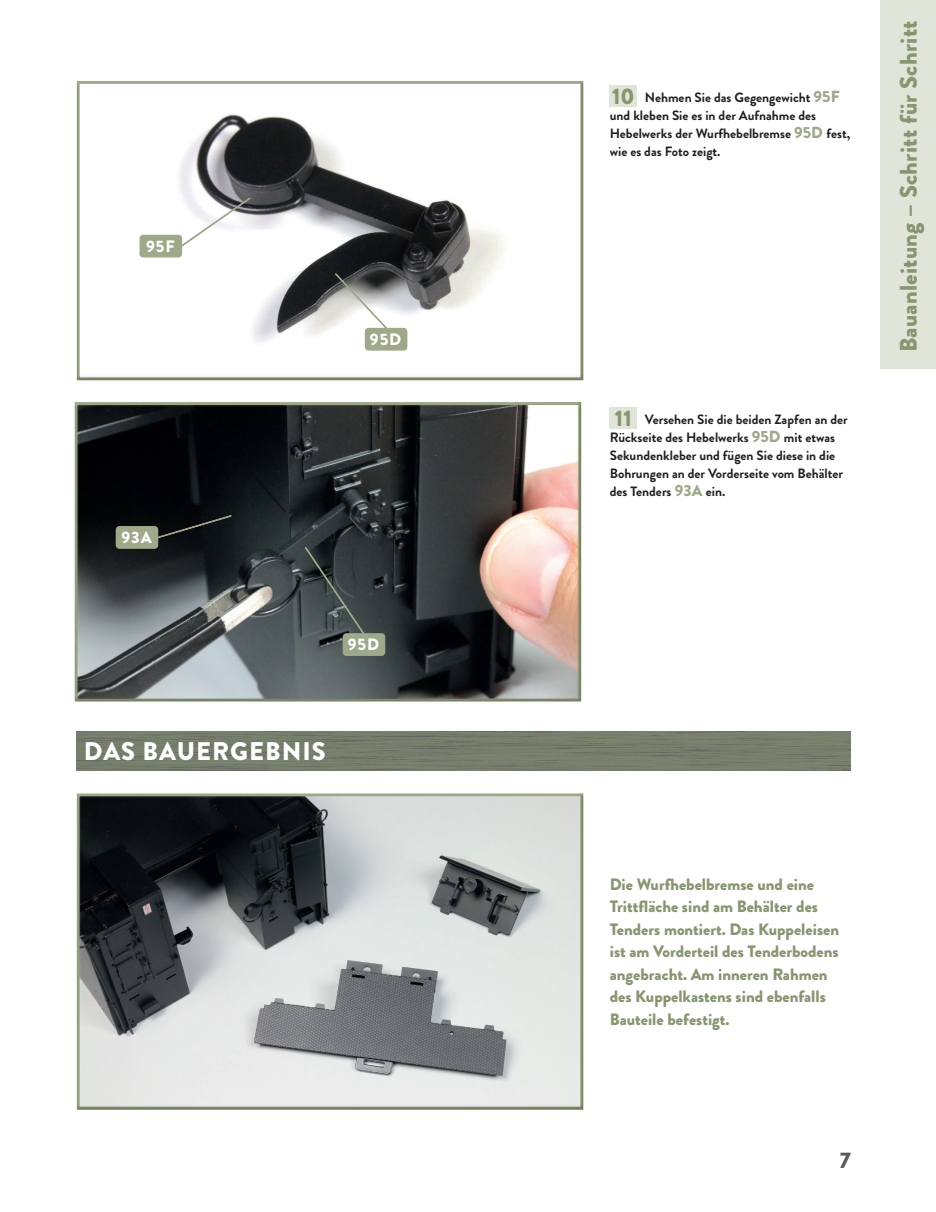
<style>
.page{position:relative;width:936px;height:1212px;background:#fff}
.page>*{position:absolute;margin:0;border:0;box-sizing:border-box;transform-origin:0 0}
.t1{font:900 25.5px "Brandon Grotesque";letter-spacing:.04em;color:#fff}
.t2{font:900 24px "Brandon Grotesque";letter-spacing:.01em;color:#87966f}
.t3{font:900 22.5px "Brandon Grotesque";color:#57585a}
.t4{font:900 16.5px/22.5px "Brandon Grotesque";color:#87966f}
.t5{font:900 16.5px "Brandon Grotesque";letter-spacing:.055em;color:#fff}
.t6{font:700 13.5px/18px "Brandon Grotesque";color:#231f20}
.s1{font-weight:900;font-size:22.5px;color:#87966f}
.s2{font-weight:900;font-size:16.05px;color:#9da988}
</style>
<div class="page">
<div style="left:880px;top:0;width:55px;height:369px;background:#e1e5d9"></div>
<img style="left:77px;top:731px;width:773px;height:40px">
<div style="left:76px;top:792px;width:509px;height:318px;background:#231f20;opacity:.15"></div>
<div style="left:609px;top:85px;width:27px;height:21px;background:#e1e5d9"></div>
<div style="left:76px;top:80px;width:509px;height:302px;background:#231f20;opacity:.15"></div>
<div style="left:609px;top:407px;width:27px;height:22px;background:#e1e5d9"></div>
<div style="left:74px;top:402px;width:509px;height:300px;background:#231f20;opacity:.15"></div>
<svg style="left:133px;top:512px;width:102px;height:34px"></svg>
<div style="left:116px;top:527px;width:41px;height:21px;background:#9da988;border-radius:3px"></div>
<div style="left:116px;top:526px;width:42px;height:23px;border:2px solid #9da988;border-radius:3px"></div>
<svg style="left:170px;top:194px;width:84px;height:60px"></svg>
<div style="left:140px;top:235px;width:41px;height:22px;background:#9da988;border-radius:3px"></div>
<div style="left:139px;top:235px;width:43px;height:22px;border:2px solid #9da988;border-radius:3px"></div>
<svg style="left:333px;top:271px;width:67px;height:71px"></svg>
<div style="left:365px;top:329px;width:41px;height:21px;background:#9da988;border-radius:3px"></div>
<div style="left:365px;top:328px;width:42px;height:23px;border:2px solid #9da988;border-radius:3px"></div>
<svg style="left:303px;top:544px;width:64px;height:92px"></svg>
<div style="left:343px;top:634px;width:41px;height:21px;background:#9da988;border-radius:3px"></div>
<div style="left:342px;top:633px;width:43px;height:23px;border:2px solid #9da988;border-radius:3px"></div>
<p class="t5" style="left:146px;top:234px;width:30px">95F</p>
<p class="t5" style="left:370px;top:328px;width:33px">95D</p>
<p class="t5" style="left:122px;top:526px;width:32px">93A</p>
<p class="t5" style="left:348px;top:633px;width:33px">95D</p>
<h1 class="t1" style="left:84px;top:733px;width:243px">DAS BAUERGEBNIS</h1>
<p class="t6" style="left:609px;top:88px;width:242px"><span class="s1">10</span> Nehmen Sie das Gegengewicht <span class="s2">95F </span>und kleben Sie es in der Aufnahme des Hebelwerks der Wurfhebelbremse <span class="s2">95D</span> fest, wie es das Foto zeigt.</p>
<p class="t6" style="left:609px;top:411px;width:239px;text-indent:5px"><span class="s1">11</span> Versehen Sie die beiden Zapfen an der Rückseite des Hebelwerks <span class="s2">95D</span> mit etwas Sekundenkleber und fügen Sie diese in die Bohrungen an der Vorderseite vom Behälter des Tenders <span class="s2">93A</span> ein.</p>
<h2 class="t2" style="left:891px;top:352px;width:333px;rotate:-90deg">Bauanleitung – Schritt für Schritt</h2>
<p class="t4" style="left:609px;top:873px;width:231px">Die Wurfhebelbremse und eine<br>Trittfläche sind am Behälter des<br>Tenders montiert. Das Kuppeleisen ist am Vorderteil des Tenderbodens angebracht. Am inneren Rahmen des Kuppelkastens sind ebenfalls<br>Bauteile befestigt.</p>
<h3 class="t3" style="left:839px;top:1144px;width:13px">7</h3>
</div>
